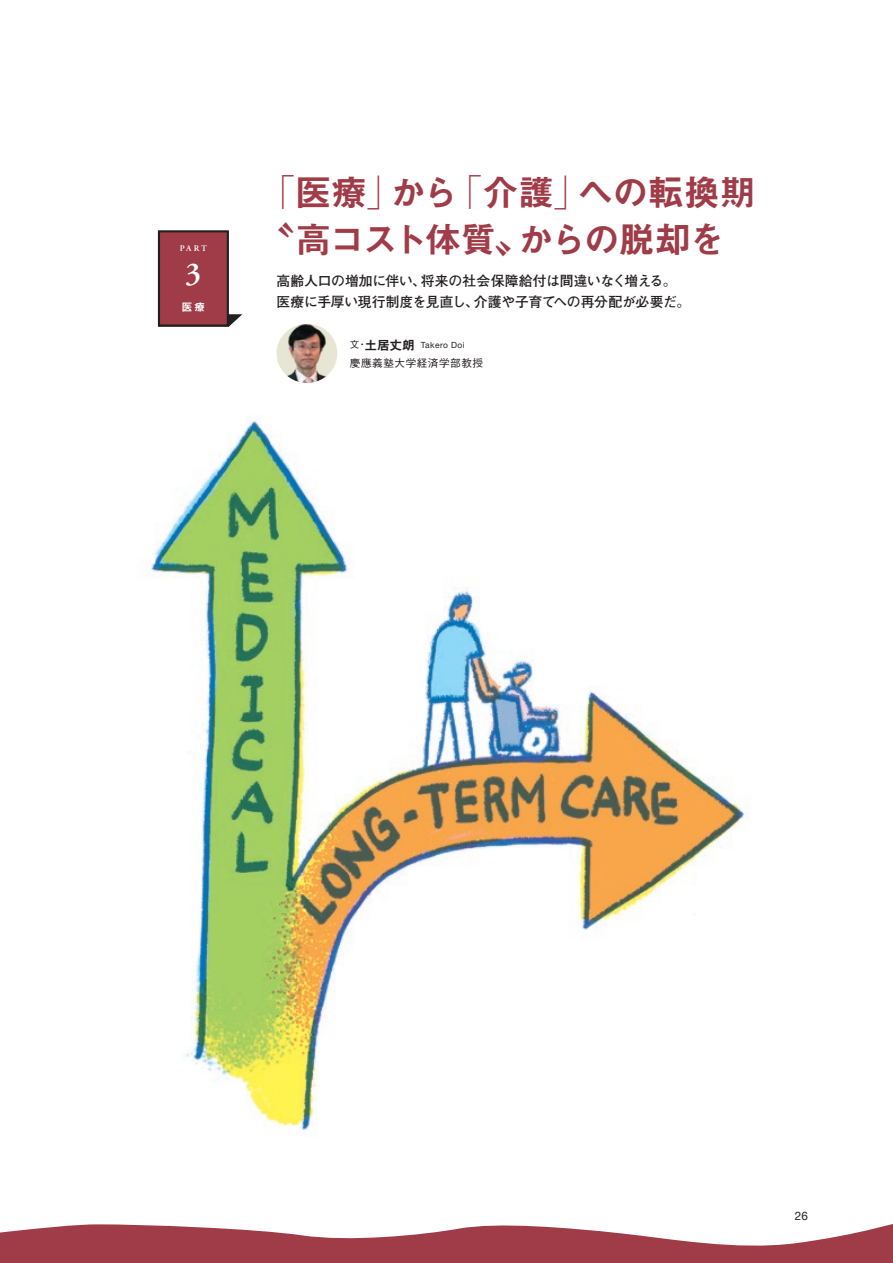
<style>
.page{position:relative;width:893px;height:1263px;background:#fff}
.page>*{position:absolute;margin:0;border:0;box-sizing:border-box;transform-origin:0 0}
.t1{font:36.15px "Midashi Go Pr 6 MB31";letter-spacing:-.02em;color:#a03b48}
.t2{font:36.15px "Midashi Go Pr 6 MB31";letter-spacing:-.06em;color:#a03b48}
.t3{font:600 31.95px "Adobe Garamond Pro";color:#fff}
.リード{font:700 13.8px "Futo Go B101 Pr 6";letter-spacing:-.01em;color:#231f20}
.t4{font:11.7px "Helvetica Neue LT Std";color:#231f20}
.t5{font:500 10.65px "Gothic BBB Pr 6";letter-spacing:.05em;color:#231f20}
.t6{font:10.65px "Midashi Go Pr 6 MB31";color:#fff}
.t7{font:8.55px "Helvetica Neue LT Std";letter-spacing:.05em;color:#231f20}
.t8{font:600 8.55px "Adobe Garamond Pro";color:#fff}
.s1{font-family:"Shin Go Pr 6";font-weight:300;font-stretch:expanded}
.s2{font-family:"Gothic BBB Pr 6";font-weight:500;font-size:9.6px}
.s3{font-family:"Midashi Go Pr 6 MB31";font-size:12.75px}
</style>
<div class="page">
<svg style="left:0;top:1224px;width:893px;height:39px"></svg>
<img style="left:151px;top:416px;width:597px;height:715px">
<img style="left:278px;top:324px;width:56px;height:59px">
<svg style="left:229px;top:314px;width:13px;height:13px"></svg>
<div style="left:159px;top:231px;width:69px;height:95px;background:#a03b48"></div>
<div style="left:158px;top:230px;width:71px;height:97px;border:2px solid #231f20"></div>
<p class="t8" style="left:180px;top:244px;width:29px">PART</p>
<p class="t3" style="left:185px;top:255px;width:18px">3</p>
<p class="t6" style="left:182px;top:298px;width:25px">医療</p>
<p class="t1" style="left:258px;top:163px;width:499px"><span class="s1">「</span>医療<span class="s1">」</span>から<span class="s1">「</span>介護<span class="s1">」</span>への転換期</p>
<p class="t2" style="left:258px;top:210px;width:468px">〝高コスト体質〟からの脱却を</p>
<p class="リード" style="left:277px;top:269px;width:401px">高齢人口の増加に伴い、将来の社会保障給付は間違いなく増える。</p>
<p class="リード" style="left:277px;top:291px;width:415px">医療に手厚い現行制度を見直し、介護や子育てへの再分配が必要だ。</p>
<p class="t7" style="left:350px;top:339px;width:116px"><span class="s2">文・</span><span class="s3">土居丈朗</span> Takero Doi</p>
<p class="t5" style="left:350px;top:354px;width:135px">慶應義塾大学経済学部教授</p>
<p class="t4" style="left:795px;top:1209px;width:15px">26</p>
</div>
